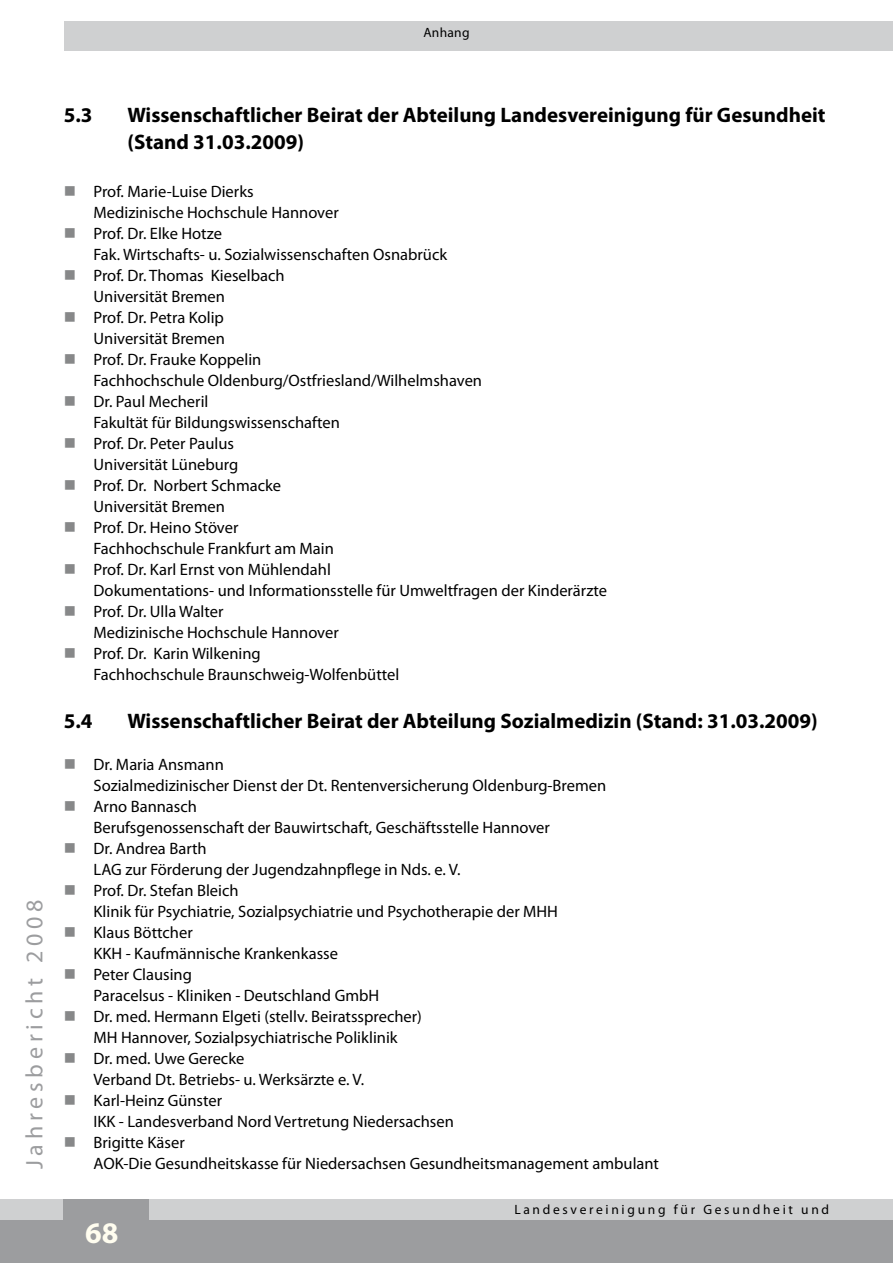
<style>
.page{position:relative;width:893px;height:1263px;background:#fff}
.page>*{position:absolute;margin:0;border:0;box-sizing:border-box;transform-origin:0 0}
.t1{font:700 30px "Myriad Pro";color:#fffdef}
.t2{font:24px "Myriad Pro";letter-spacing:.2em;color:#9c9d9f}
.t3{font:700 21px/27px "Myriad Pro";color:#000}
.t4{font:16.5px/21px "Myriad Pro";color:#000}
.t5{font:16.5px "Wingdings";color:#878889}
.t6{font:13.5px "Myriad Pro";letter-spacing:.2em;color:#000}
</style>
<div class="page">
<div style="left:0;top:1199px;width:893px;height:64px;background:#cfd0d1"></div>
<div style="left:0;top:1220px;width:893px;height:43px;background:#9c9d9f"></div>
<div style="left:64px;top:1199px;width:85px;height:64px;background:#9c9d9f"></div>
<div style="left:64px;top:21px;width:829px;height:30px;background:#cfd0d1"></div>
<p class="t6" style="left:423px;top:24px;width:48px">Anhang</p>
<h2 class="t2" style="left:20px;top:1169px;width:271px;rotate:-90deg">Jahresbericht 2008</h2>
<p class="t3" style="left:64px;top:101px;width:24px">5.3</p>
<p class="t3" style="left:128px;top:101px;width:699px">Wissenschaftlicher Beirat der Abteilung Landesvereinigung für Gesundheit (Stand 31.03.2009)</p>
<p class="t4" style="left:94px;top:181px;width:515px">Prof. Marie-Luise Dierks<br>Medizinische Hochschule Hannover<br>Prof. Dr. Elke Hotze<br>Fak. Wirtschafts- u. Sozialwissenschaften Osnabrück<br>Prof. Dr. Thomas Kieselbach<br>Universität Bremen<br>Prof. Dr. Petra Kolip<br>Universität Bremen<br>Prof. Dr. Frauke Koppelin<br>Fachhochschule Oldenburg/Ostfriesland/Wilhelmshaven<br>Dr. Paul Mecheril<br>Fakultät für Bildungswissenschaften<br>Prof. Dr. Peter Paulus<br>Universität Lüneburg<br>Prof. Dr. Norbert Schmacke<br>Universität Bremen<br>Prof. Dr. Heino Stöver<br>Fachhochschule Frankfurt am Main<br>Prof. Dr. Karl Ernst von Mühlendahl<br>Dokumentations- und Informationsstelle für Umweltfragen der Kinderärzte<br>Prof. Dr. Ulla Walter<br>Medizinische Hochschule Hannover<br>Prof. Dr. Karin Wilkening<br>Fachhochschule Braunschweig-Wolfenbüttel</p>
<p class="t3" style="left:64px;top:707px;width:30px">5.4</p>
<p class="t3" style="left:128px;top:707px;width:692px">Wissenschaftlicher Beirat der Abteilung Sozialmedizin (Stand: 31.03.2009)</p>
<p class="t4" style="left:94px;top:754px;width:567px">Dr. Maria Ansmann<br>Sozialmedizinischer Dienst der Dt. Rentenversicherung Oldenburg-Bremen<br>Arno Bannasch<br>Berufsgenossenschaft der Bauwirtschaft, Geschäftsstelle Hannover<br>Dr. Andrea Barth<br>LAG zur Förderung der Jugendzahnpflege in Nds. e. V.<br>Prof. Dr. Stefan Bleich<br>Klinik für Psychiatrie, Sozialpsychiatrie und Psychotherapie der MHH<br>Klaus Böttcher<br>KKH - Kaufmännische Krankenkasse<br>Peter Clausing<br>Paracelsus - Kliniken - Deutschland GmbH<br>Dr. med. Hermann Elgeti (stellv. Beiratssprecher)<br>MH Hannover, Sozialpsychiatrische Poliklinik<br>Dr. med. Uwe Gerecke<br>Verband Dt. Betriebs- u. Werksärzte e. V.<br>Karl-Heinz Günster<br>IKK - Landesverband Nord Vertretung Niedersachsen<br>Brigitte Käser<br>AOK-Die Gesundheitskasse für Niedersachsen Gesundheitsmanagement ambulant</p>
<p class="t5" style="left:64px;top:182px;width:14px">■</p>
<p class="t5" style="left:64px;top:224px;width:14px">■</p>
<p class="t5" style="left:64px;top:266px;width:14px">■</p>
<p class="t5" style="left:64px;top:308px;width:14px">■</p>
<p class="t5" style="left:64px;top:350px;width:14px">■</p>
<p class="t5" style="left:64px;top:392px;width:14px">■</p>
<p class="t5" style="left:64px;top:434px;width:14px">■</p>
<p class="t5" style="left:64px;top:476px;width:14px">■</p>
<p class="t5" style="left:64px;top:518px;width:14px">■</p>
<p class="t5" style="left:64px;top:560px;width:14px">■</p>
<p class="t5" style="left:64px;top:602px;width:14px">■</p>
<p class="t5" style="left:64px;top:644px;width:14px">■</p>
<p class="t5" style="left:64px;top:755px;width:14px">■</p>
<p class="t5" style="left:64px;top:797px;width:14px">■</p>
<p class="t5" style="left:64px;top:839px;width:14px">■</p>
<p class="t5" style="left:64px;top:881px;width:14px">■</p>
<p class="t5" style="left:64px;top:923px;width:14px">■</p>
<p class="t5" style="left:64px;top:965px;width:14px">■</p>
<p class="t5" style="left:64px;top:1007px;width:14px">■</p>
<p class="t5" style="left:64px;top:1049px;width:14px">■</p>
<p class="t5" style="left:64px;top:1091px;width:14px">■</p>
<p class="t5" style="left:64px;top:1133px;width:14px">■</p>
<h1 class="t1" style="left:85px;top:1213px;width:35px">68</h1>
<p class="t6" style="left:514px;top:1201px;width:316px">Landesvereinigung für Gesundheit und</p>
</div>
